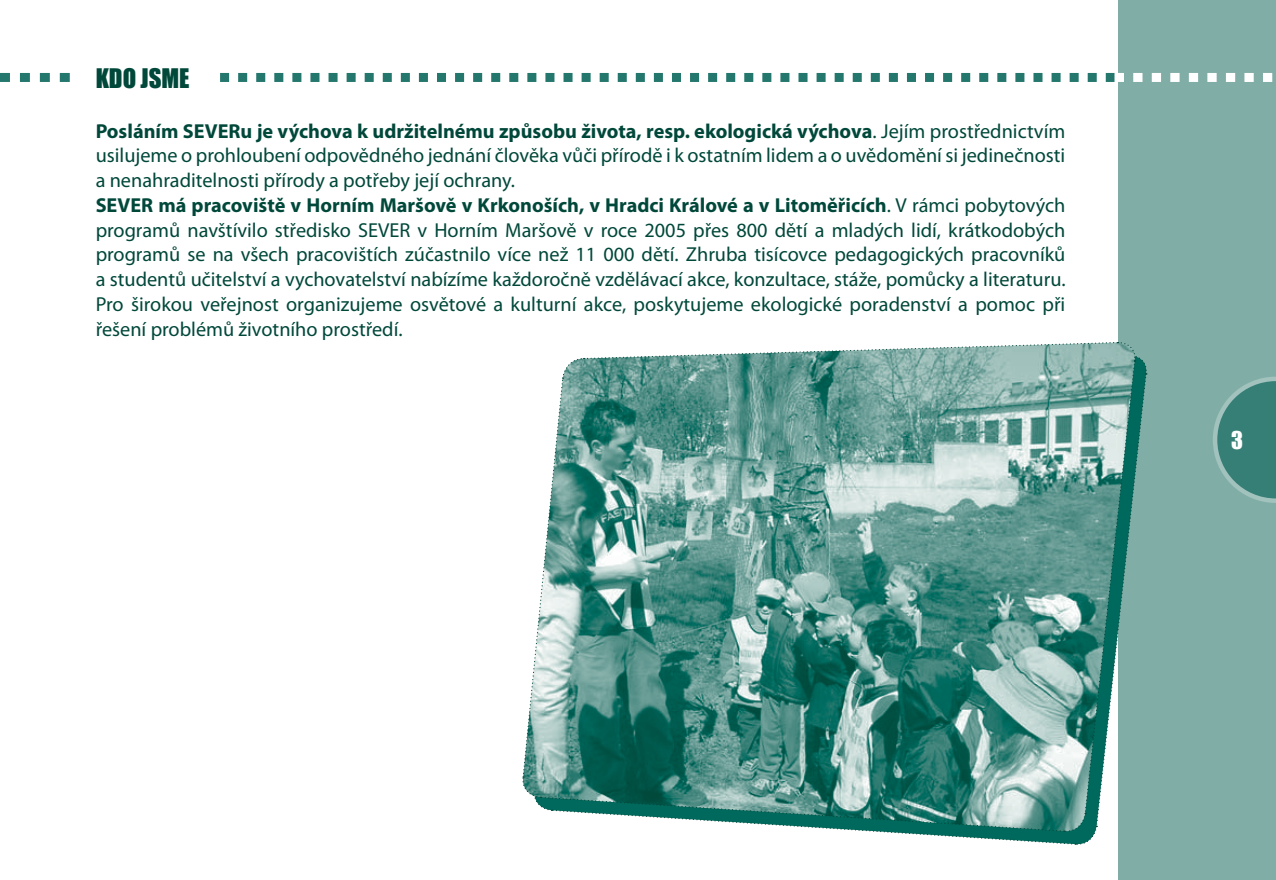
<style>
.page{position:relative;width:1276px;height:880px;background:#fff}
.page>*{position:absolute;margin:0;border:0;box-sizing:border-box;transform-origin:0 0}
.t1{font:24.75px "Impact";color:#00483a}
.t2{font:22.5px "Impact";color:#fff}
.t3{font:20.25px/24.8px "Myriad Pro";color:#00483a}
.s1{font-weight:700}
</style>
<div class="page">
<div style="left:1118px;top:0;width:157px;height:880px;background:#81ada7"></div>
<svg style="left:1213px;top:377px;width:62px;height:126px"></svg>
<svg style="left:0;top:73px;width:70px;height:9px"></svg>
<svg style="left:220px;top:73px;width:1053px;height:9px"></svg>
<svg style="left:522px;top:342px;width:626px;height:503px;background:#6ea29b"></svg>
<p class="t1" style="left:96px;top:63px;width:95px">KDO JSME</p>
<p class="t3" style="left:96px;top:120px;width:971px"><span class="s1">Posláním SEVERu je výchova k udržitelnému způsobu života, resp. ekologická výchova</span>. Jejím prostřednictvím usilujeme o prohloubení odpovědného jednání člověka vůči přírodě i k ostatním lidem a o uvědomění si jedinečnosti a nenahraditelnosti přírody a potřeby její ochrany.<br><span class="s1">SEVER má pracoviště v Horním Maršově v Krkonoších, v Hradci Králové a v Litoměřicích</span>. V rámci pobytových programů navštívilo středisko SEVER v Horním Maršově v roce 2005 přes 800 dětí a mladých lidí, krátkodobých programů se na všech pracovištích zúčastnilo více než 11 000 dětí. Zhruba tisícovce pedagogických pracovníků a studentů učitelství a vychovatelství nabízíme každoročně vzdělávací akce, konzultace, stáže, pomůcky a literaturu.<br>Pro širokou veřejnost organizujeme osvětové a kulturní akce, poskytujeme ekologické poradenství a pomoc při řešení problémů životního prostředí.</p>
<p class="t2" style="left:1231px;top:426px;width:13px">3</p>
</div>
